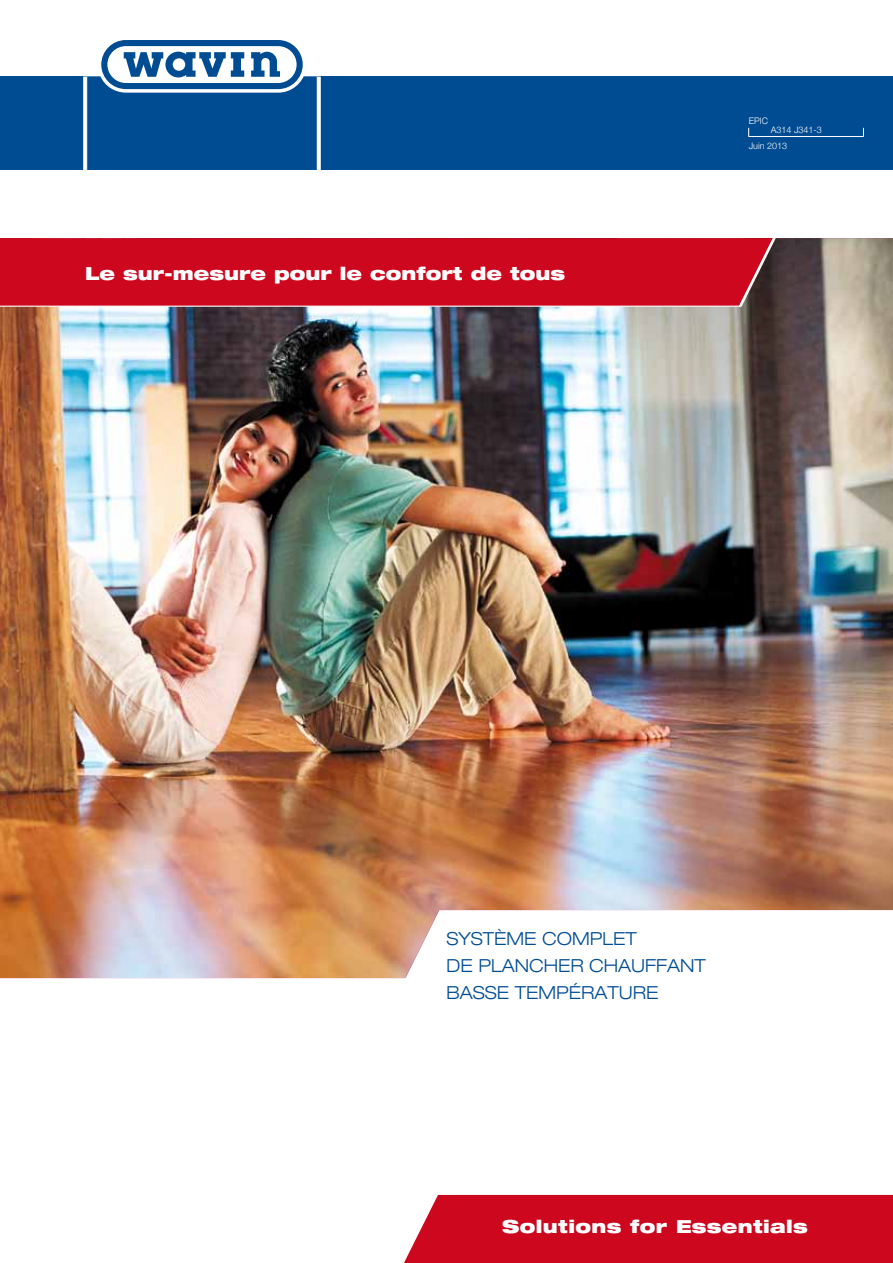
<style>
.page{position:relative;width:893px;height:1263px;background:#fff}
.page>*{position:absolute;margin:0;border:0;box-sizing:border-box;transform-origin:0 0}
.t1{font:300 expanded 18px/27px "Helvetica Neue";color:#004c93}
.t2{font:900 expanded 18px "Helvetica Neue";color:#fff}
.t3{font:900 expanded 18px "Helvetica Neue";letter-spacing:.02em;color:#fff}
.t4{font:300 9px/16.2px "Helvetica Neue";color:#fff}
</style>
<div class="page">
<img style="left:0;top:238px;width:893px;height:740px">
<div style="left:0;top:238px;width:735px;height:68px;background:#cd071e"></div>
<hr style="left:0;top:306px;width:740px;height:1px;background:#fff">
<div style="left:0;top:77px;width:893px;height:93px;background:#004c93"></div>
<div style="left:404px;top:1195px;width:489px;height:68px;background:#cd071e"></div>
<hr style="left:749px;top:136px;width:114px;height:1px;background:#fff">
<svg style="left:83px;top:77px;width:4px;height:93px"></svg>
<svg style="left:317px;top:77px;width:4px;height:93px"></svg>
<svg style="left:735px;top:238px;width:51px;height:72px;background:#7f2c34"></svg>
<svg style="left:87px;top:40px;width:230px;height:130px"></svg>
<p class="t2" style="left:85px;top:261px;width:481px">Le sur-mesure pour le confort de tous</p>
<p class="t4" style="left:749px;top:112px;width:21px">EPIC</p>
<p class="t4" style="left:749px;top:122px;width:75px;text-indent:22px">A314 J341-3<br>Juin 2013</p>
<p class="t1" style="left:446px;top:925px;width:261px">SYSTÈME COMPLET<br>DE PLANCHER CHAUFFANT<br>BASS</p>
<p class="t1" style="left:497px;top:979px;width:163px">E TEMPÉRATURE</p>
<p class="t3" style="left:502px;top:1215px;width:307px">Solutions for Essentials</p>
</div>
